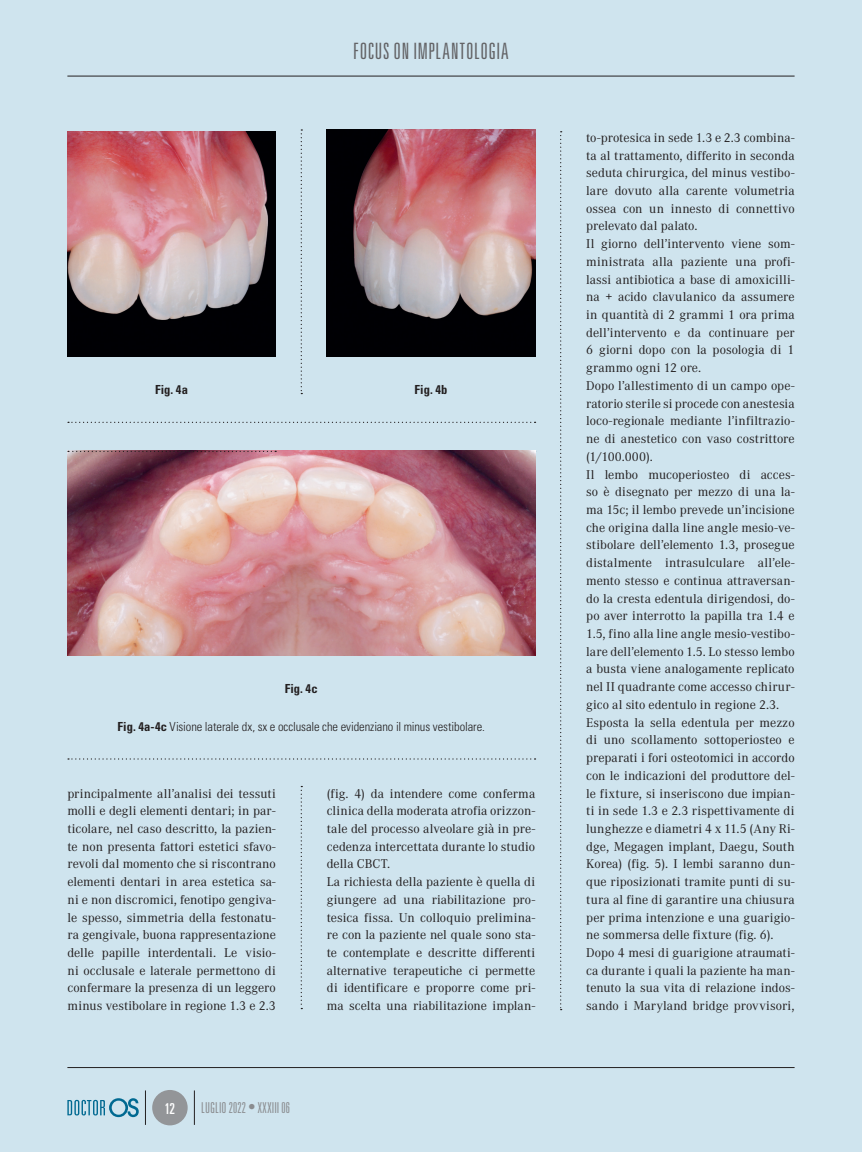
<style>
.page{position:relative;width:862px;height:1152px;background:#fff}
.page>*{position:absolute;margin:0;border:0;box-sizing:border-box;transform-origin:0 0}
.t1{font:300 ultra-condensed 22.5px "Univers";letter-spacing:.03em;color:#636366}
.t2{font:300 ultra-condensed 15px "Univers";letter-spacing:.01em;color:#8a8c8f}
.t3{font:ultra-condensed 15px "Univers";color:#fff}
.t4{font:12.5px/17.8px "Corporate ABQ";color:#231f20}
.t5{font:300 condensed 12.5px "Univers";letter-spacing:-.005em;color:#231f20}
.t6{font:700 condensed 12.5px "Univers";letter-spacing:.01em;color:#231f20}
.s1{font-weight:700}
</style>
<div class="page">
<hr style="left:861px;top:0;width:1px;height:1152px;background:#cfe4ee">
<div style="left:0;top:0;width:861px;height:1152px;background:#cfe4ee"></div>
<hr style="left:67px;top:76px;width:727px;height:1px;background:#231f20">
<hr style="left:67px;top:1067px;width:727px;height:1px;background:#231f20">
<div style="left:152px;top:1090px;width:35px;height:35px;background:#939598;border-radius:50%"></div>
<svg style="left:67px;top:1098px;width:72px;height:19px"></svg>
<hr style="left:194px;top:1090px;width:1px;height:34px;background:#231f20">
<hr style="left:145px;top:1090px;width:1px;height:34px;background:#231f20">
<svg style="left:68px;top:422px;width:467px;height:1px"></svg>
<svg style="left:68px;top:758px;width:467px;height:1px"></svg>
<svg style="left:300px;top:129px;width:2px;height:265px"></svg>
<svg style="left:300px;top:786px;width:2px;height:223px"></svg>
<svg style="left:560px;top:131px;width:1px;height:879px"></svg>
<img style="left:67px;top:131px;width:208px;height:226px">
<img style="left:67px;top:451px;width:468px;height:205px">
<svg style="left:68px;top:451px;width:208px;height:1px"></svg>
<img style="left:326px;top:129px;width:209px;height:228px">
<h1 class="t1" style="left:353px;top:39px;width:157px">FOCUS ON IMPLANTOLOGIA</h1>
<p class="t6" style="left:155px;top:382px;width:34px">Fig. 4a</p>
<p class="t6" style="left:414px;top:382px;width:34px">Fig. 4b</p>
<p class="t6" style="left:285px;top:681px;width:34px">Fig. 4c</p>
<p class="t5" style="left:117px;top:719px;width:368px"><span class="s1">Fig. 4a-4c</span> Visione laterale dx, sx e occlusale che evidenziano il minus vestibolare.</p>
<p class="t4" style="left:67px;top:784px;width:210px;text-align:justify">principalmente all’analisi dei tessuti molli e degli elementi dentari; in par&shy;ticolare, nel caso descritto, la pazien&shy;te non presenta fattori estetici sfavo&shy;revoli dal momento che si riscontrano elementi dentari in area estetica sa&shy;ni e non discromici, fenotipo gengiva&shy;le spesso, simmetria della festonatu&shy;ra gengivale, buona rappresentazione delle papille interdentali. Le visio&shy;ni occlusale e laterale permettono di confermare la presenza di un leggero minus vestibolare in regione 1.3 e 2.3</p>
<p class="t3" style="left:164px;top:1100px;width:12px">12</p>
<p class="t2" style="left:201px;top:1100px;width:90px">LUGLIO 2022 • XXXIII 06</p>
<p class="t4" style="left:326px;top:784px;width:210px">(fig. 4) da intendere come conferma clinica della moderata atrofia orizzon&shy;tale del processo alveolare già in pre&shy;cedenza intercettata durante lo studio della CBCT.<br>La richiesta della paziente è quella di giungere ad una riabilitazione pro&shy;tesica fissa. Un colloquio prelimina&shy;re con la paziente nel quale sono sta&shy;te contemplate e descritte differenti alternative terapeutiche ci permette di identificare e proporre come pri&shy;ma scelta una riabilitazione implan-</p>
<p class="t4" style="left:586px;top:129px;width:210px">to-protesica in sede 1.3 e 2.3 combina&shy;ta al trattamento, differito in seconda seduta chirurgica, del minus vestibo&shy;lare dovuto alla carente volumetria ossea con un innesto di connettivo prelevato dal palato.<br>Il giorno dell’intervento viene som&shy;ministrata alla paziente una profi&shy;lassi antibiotica a base di amoxicilli&shy;na + acido clavulanico da assumere in quantità di 2 grammi 1 ora prima dell’intervento e da continuare per 6 giorni dopo con la posologia di 1 grammo ogni 12 ore.<br>Dopo l’allestimento di un campo ope&shy;ratorio sterile si procede con anestesia loco-regionale mediante l’infiltrazio&shy;ne di anestetico con vaso costrittore (1/100.000).<br>Il lembo mucoperiosteo di acces&shy;so è disegnato per mezzo di una la&shy;ma 15c; il lembo prevede un’incisione che origina dalla line angle mesio-ve&shy;stibolare dell’elemento 1.3, prosegue distalmente intrasulculare all’ele&shy;mento stesso e continua attraversan&shy;do la cresta edentula dirigendosi, do&shy;po aver interrotto la papilla tra 1.4 e 1.5, fino alla line angle mesio-vestibo&shy;lare dell’elemento 1.5. Lo stesso lembo a busta viene analogamente replicato nel II quadrante come accesso chirur&shy;gico al sito edentulo in regione 2.3.<br>Esposta la sella edentula per mezzo di uno scollamento sottoperiosteo e preparati i fori osteotomici in accordo con le indicazioni del produttore del&shy;le fixture, si inseriscono due impian&shy;ti in sede 1.3 e 2.3 rispettivamente di lunghezze e diametri 4 x 11.5 (Any Ri&shy;dge, Megagen implant, Daegu, South Korea) (fig. 5). I lembi saranno dun&shy;que riposizionati tramite punti di su&shy;tura al fine di garantire una chiusura per prima intenzione e una guarigio&shy;ne sommersa delle fixture (fig. 6).<br>Dopo 4 mesi di guarigione atraumati&shy;ca durante i quali la paziente ha man&shy;tenuto la sua vita di relazione indos&shy;sando i Maryland bridge provvisori,</p>
</div>
